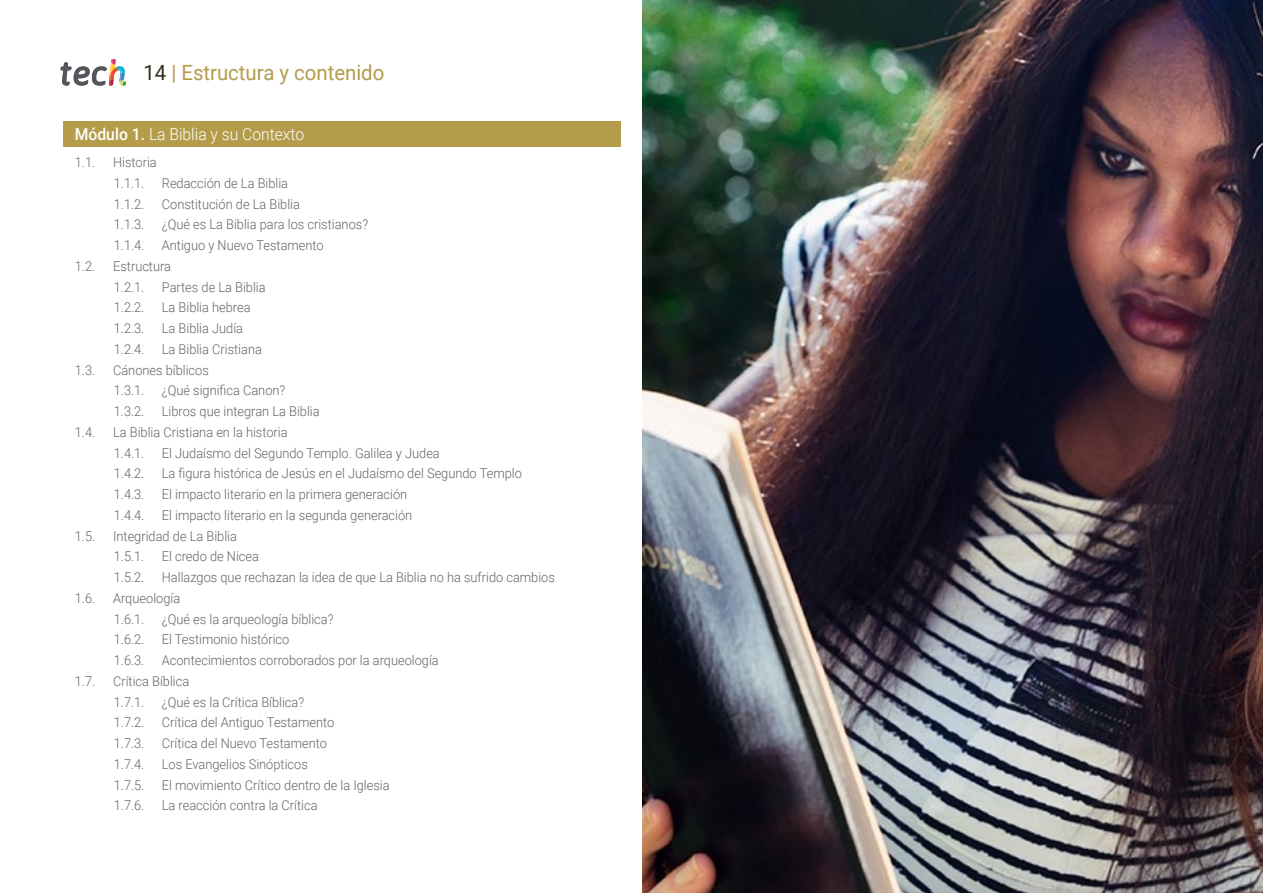
<style>
.page{position:relative;width:1263px;height:893px;background:#fff}
.page>*{position:absolute;margin:0;border:0;box-sizing:border-box;transform-origin:0 0}
.t1{font:21px "Roboto";color:#b49c4b}
.t2{font:300 16.5px "Roboto";color:#fff;scale:.95 1}
.t3{font:300 13.5px/20.7px "Roboto";color:#61646a;scale:.95 1}
.s1{color:#312e20}
.s2{font-weight:500}
</style>
<div class="page">
<img style="left:642px;top:0;width:621px;height:893px">
<div style="left:64px;top:121px;width:557px;height:25px;background:#b49c4b"></div>
<svg style="left:61px;top:59px;width:65px;height:27px"></svg>
<h1 class="t1" style="left:144px;top:57px;width:242px"><span class="s1">14</span> | Estructura y contenido</h1>
<p class="t2" style="left:75px;top:123px;width:243px"><span class="s2">Módulo 1.</span> La Biblia y su Contexto</p>
<p class="t3" style="left:75px;top:151px;width:23px">1.1.</p>
<p class="t3" style="left:113px;top:151px;width:47px">Historia<br>1.1.1.</p>
<p class="t3" style="left:162px;top:172px;width:134px">Redacción de La Biblia</p>
<p class="t3" style="left:114px;top:193px;width:34px">1.1.2.</p>
<p class="t3" style="left:162px;top:193px;width:147px">Constitución de La Biblia</p>
<p class="t3" style="left:114px;top:214px;width:34px">1.1.3.</p>
<p class="t3" style="left:162px;top:214px;width:219px">¿Qué es La Biblia para los cristianos?</p>
<p class="t3" style="left:114px;top:234px;width:34px">1.1.4.</p>
<p class="t3" style="left:162px;top:234px;width:172px">Antiguo y Nuevo Testamento</p>
<p class="t3" style="left:75px;top:255px;width:23px">1.2.</p>
<p class="t3" style="left:113px;top:255px;width:63px">Estructura<br>1.2.1.</p>
<p class="t3" style="left:162px;top:276px;width:111px">Partes de La Biblia</p>
<p class="t3" style="left:114px;top:297px;width:34px">1.2.2.</p>
<p class="t3" style="left:162px;top:297px;width:95px">La Biblia hebrea</p>
<p class="t3" style="left:114px;top:317px;width:34px">1.2.3.</p>
<p class="t3" style="left:162px;top:317px;width:87px">La Biblia Judía</p>
<p class="t3" style="left:114px;top:338px;width:34px">1.2.4.</p>
<p class="t3" style="left:162px;top:338px;width:107px">La Biblia Cristiana</p>
<p class="t3" style="left:75px;top:359px;width:23px">1.3.</p>
<p class="t3" style="left:113px;top:359px;width:102px">Cánones bíblicos<br>1.3.1.</p>
<p class="t3" style="left:162px;top:380px;width:132px">¿Qué significa Canon?</p>
<p class="t3" style="left:114px;top:400px;width:34px">1.3.2.</p>
<p class="t3" style="left:162px;top:400px;width:168px">Libros que integran La Biblia</p>
<p class="t3" style="left:75px;top:421px;width:23px">1.4.</p>
<p class="t3" style="left:113px;top:421px;width:185px">La Biblia Cristiana en la historia<br>1.4.1.</p>
<p class="t3" style="left:162px;top:442px;width:294px">El Judaísmo del Segundo Templo. Galilea y Judea</p>
<p class="t3" style="left:114px;top:463px;width:34px">1.4.2.</p>
<p class="t3" style="left:162px;top:463px;width:380px">La figura histórica de Jesús en el Judaísmo del Segundo Templo</p>
<p class="t3" style="left:114px;top:483px;width:34px">1.4.3.</p>
<p class="t3" style="left:162px;top:483px;width:260px">El impacto literario en la primera generación</p>
<p class="t3" style="left:114px;top:504px;width:34px">1.4.4.</p>
<p class="t3" style="left:162px;top:504px;width:265px">El impacto literario en la segunda generación</p>
<p class="t3" style="left:75px;top:525px;width:23px">1.5.</p>
<p class="t3" style="left:113px;top:525px;width:132px">Integridad de La Biblia<br>1.5.1.</p>
<p class="t3" style="left:162px;top:546px;width:104px">El credo de Nicea</p>
<p class="t3" style="left:114px;top:566px;width:34px">1.5.2.</p>
<p class="t3" style="left:162px;top:566px;width:415px">Hallazgos que rechazan la idea de que La Biblia no ha sufrido cambios</p>
<p class="t3" style="left:75px;top:587px;width:23px">1.6.</p>
<p class="t3" style="left:113px;top:587px;width:72px">Arqueología<br>1.6.1.</p>
<p class="t3" style="left:162px;top:608px;width:182px">¿Qué es la arqueología bíblica?</p>
<p class="t3" style="left:114px;top:629px;width:34px">1.6.2.</p>
<p class="t3" style="left:162px;top:629px;width:136px">El Testimonio histórico</p>
<p class="t3" style="left:114px;top:649px;width:34px">1.6.3.</p>
<p class="t3" style="left:162px;top:649px;width:293px">Acontecimientos corroborados por la arqueología</p>
<p class="t3" style="left:75px;top:670px;width:23px">1.7.</p>
<p class="t3" style="left:113px;top:670px;width:82px">Crítica Bíblica<br>1.7.1.</p>
<p class="t3" style="left:162px;top:691px;width:151px">¿Qué es la Crítica Bíblica?</p>
<p class="t3" style="left:114px;top:712px;width:34px">1.7.2.</p>
<p class="t3" style="left:162px;top:712px;width:183px">Crítica del Antiguo Testamento</p>
<p class="t3" style="left:114px;top:732px;width:34px">1.7.3.</p>
<p class="t3" style="left:162px;top:732px;width:175px">Crítica del Nuevo Testamento</p>
<p class="t3" style="left:114px;top:753px;width:34px">1.7.4.</p>
<p class="t3" style="left:162px;top:753px;width:155px">Los Evangelios Sinópticos</p>
<p class="t3" style="left:114px;top:774px;width:34px">1.7.5.</p>
<p class="t3" style="left:162px;top:774px;width:241px">El movimiento Crítico dentro de la Iglesia</p>
<p class="t3" style="left:114px;top:795px;width:34px">1.7.6.</p>
<p class="t3" style="left:162px;top:795px;width:165px">La reacción contra la Crítica</p>
</div>
